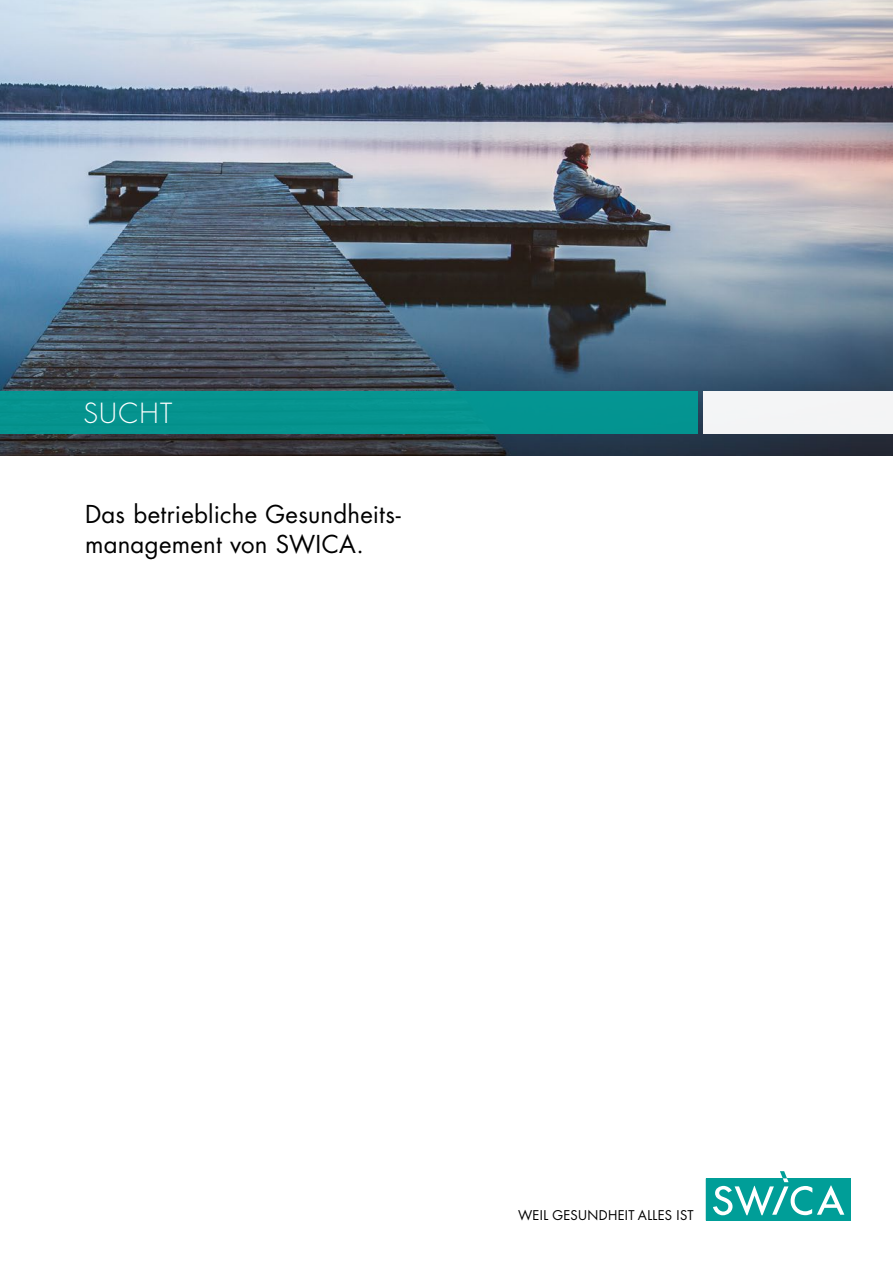
<style>
.page{position:relative;width:893px;height:1263px;background:#fff}
.page>*{position:absolute;margin:0;border:0;box-sizing:border-box;transform-origin:0 0}
.t1{font:300 27px "Futura Std";letter-spacing:.045em;color:#fff}
.t2{font:24px/30px "Futura Std";letter-spacing:.01em;color:#000}
.t3{font:13.05px "Futura Std";letter-spacing:.025em;color:#000}
</style>
<div class="page">
<div style="left:706px;top:1178px;width:144px;height:42px;background:#009e98"></div>
<svg style="left:713px;top:1171px;width:131px;height:44px"></svg>
<img style="left:0;top:0;width:893px;height:455px">
<div style="left:0;top:391px;width:698px;height:43px;background:#059490"></div>
<div style="left:703px;top:391px;width:190px;height:43px;background:#f4f4f5"></div>
<p class="t1" style="left:83px;top:397px;width:90px">SUCHT</p>
<p class="t2" style="left:85px;top:499px;width:317px">Das betriebliche Gesundheits&shy;management von SWICA.</p>
<p class="t3" style="left:518px;top:1207px;width:177px">WEIL GESUNDHEIT ALLES IST</p>
</div>
